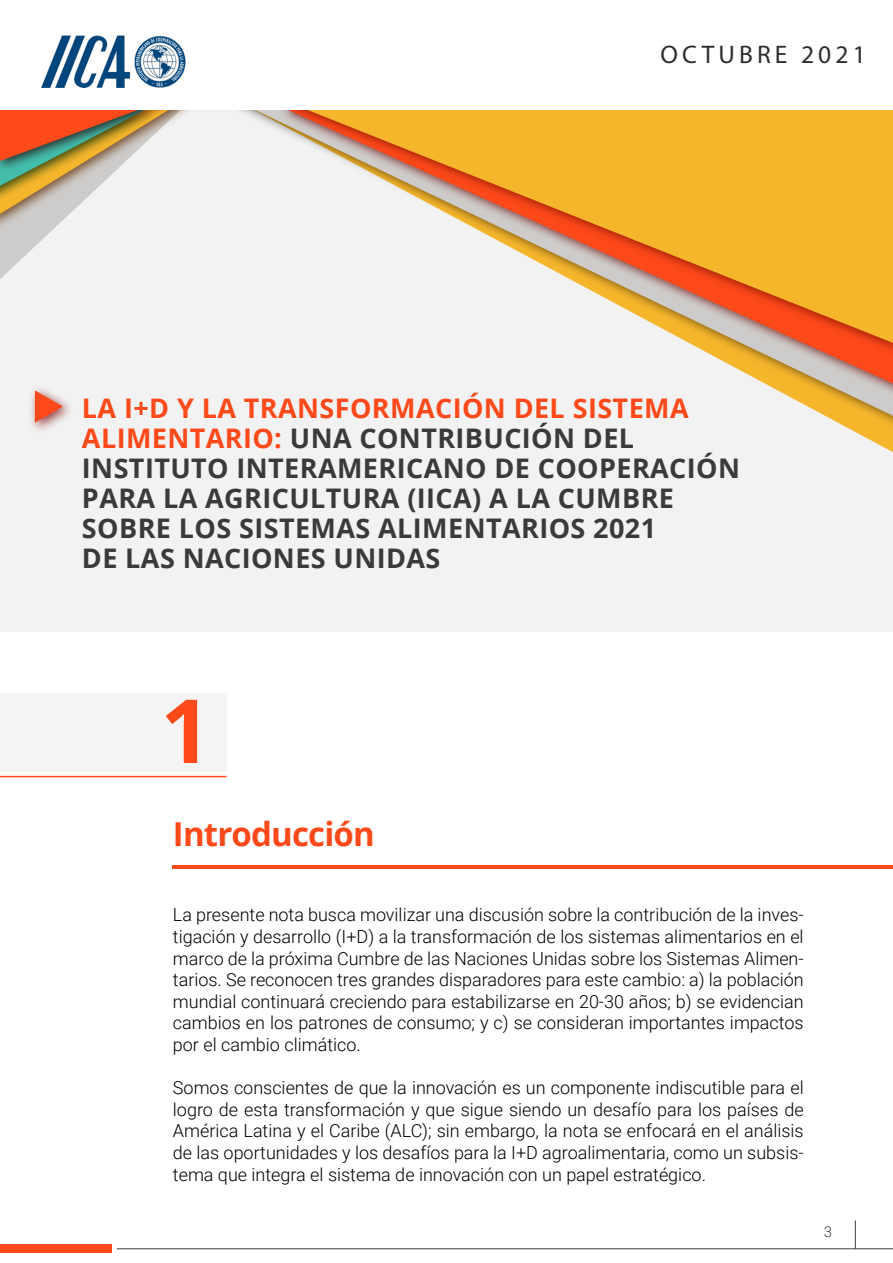
<style>
.page{position:relative;width:893px;height:1263px;background:#fff}
.page>*{position:absolute;margin:0;border:0;box-sizing:border-box;transform-origin:0 0}
.t1{font:700 88.5px "Open Sans";color:#fe491a}
.t2{font:700 33px "Open Sans";letter-spacing:-.025em;color:#fe491a}
.t3{font:700 27px/30px "Open Sans";letter-spacing:.015em;color:#3a3a3a}
.t4{font:25.5px "Myriad Pro";letter-spacing:.16em;color:#2d2d2d}
.t5{font:300 18px/21.6px "Roboto";color:#000;text-align:justify}
.t6{font:300 15px "Roboto";color:#3e3e3e}
.s1{color:#fe491a}
</style>
<div class="page">
<svg style="left:855px;top:1220px;width:1px;height:28px"></svg>
<hr style="left:117px;top:1248px;width:776px;height:1px;background:#3e3e3e">
<div style="left:0;top:1244px;width:112px;height:8px;background:#fe491a"></div>
<div style="left:0;top:85px;width:893px;height:546px;background:#f2f2f2"></div>
<img style="left:781px;top:392px;width:112px;height:16px">
<svg style="left:719px;top:359px;width:174px;height:33px"></svg>
<img style="left:689px;top:343px;width:204px;height:16px">
<svg style="left:0;top:109px;width:893px;height:234px"></svg>
<div style="left:0;top:0;width:893px;height:109px;background:#fff"></div>
<img style="left:31px;top:389px;width:39px;height:42px">
<svg style="left:35px;top:390px;width:28px;height:33px"></svg>
<img style="left:41px;top:35px;width:145px;height:53px">
<div style="left:0;top:693px;width:226px;height:78px;background:#f4f4f4"></div>
<hr style="left:173px;top:865px;width:720px;height:4px;background:#fe491a">
<hr style="left:0;top:776px;width:226px;height:1px;background:#fe491a">
<h3 class="t4" style="left:660px;top:39px;width:207px">OCTUBRE 2021</h3>
<h3 class="t4" style="left:693px;top:39px;width:156px">MAYO 2021</h3>
<h3 class="t3" style="left:82px;top:392px;width:660px"><span class="s1">LA I+D Y LA TRANSFORMACIÓN DEL SISTEMA ALIMENTARIO:</span> UNA CONTRIBUCIÓN DEL INSTITUTO INTERAMERICANO DE COOPERACIÓN PARA LA AGRICULTURA (IICA) A LA CUMBRE SOBRE LOS SISTEMAS ALIMENTARIOS 2021<br>DE LAS NACIONES UNIDAS</h3>
<h1 class="t1" style="left:161px;top:668px;width:52px">1</h1>
<h2 class="t2" style="left:173px;top:810px;width:203px">Introducción</h2>
<p class="t5" style="left:173px;top:903px;width:632px">La presente nota busca movilizar una discusión sobre la contribución de la inves&shy;tigación y desarrollo (I+D) a la transformación de los sistemas alimentarios en el marco de la próxima Cumbre de las Naciones Unidas sobre los Sistemas Alimen&shy;tarios. Se reconocen tres grandes disparadores para este cambio: a) la población mundial continuará creciendo para estabilizarse en 20-30 años; b) se evidencian cambios en los patrones de consumo; y c) se consideran importantes impactos por el cambio climático.</p>
<p class="t5" style="left:173px;top:1076px;width:632px">Somos conscientes de que la innovación es un componente indiscutible para el logro de esta transformación y que sigue siendo un desafío para los países de América Latina y el Caribe (ALC); sin embargo, la nota se enfocará en el análisis de las oportunidades y los desafíos para la I+D agroalimentaria, como un subsis&shy;tema que integra el sistema de innovación con un papel estratégico.</p>
<p class="t6" style="left:824px;top:1221px;width:10px">3</p>
</div>
